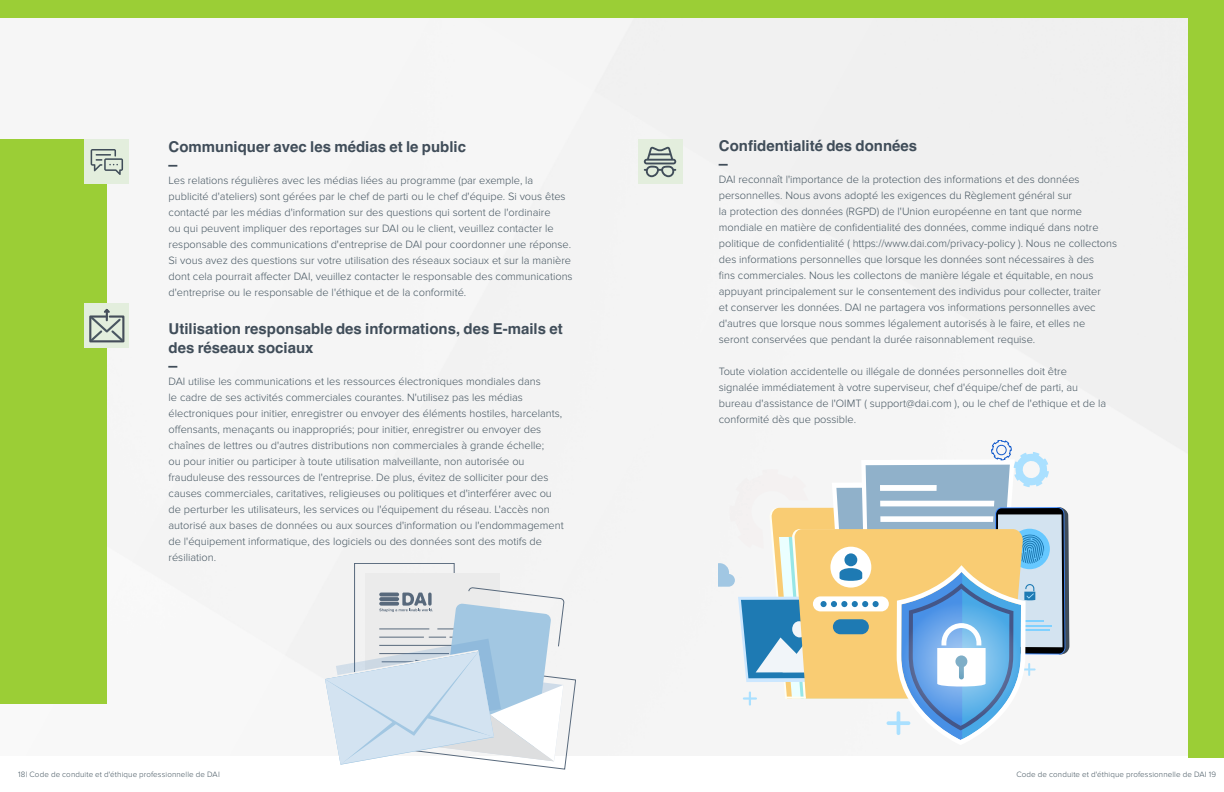
<style>
.page{position:relative;width:1224px;height:792px;background:#fff}
.page>*{position:absolute;margin:0;border:0;box-sizing:border-box;transform-origin:0 0}
.body_copy{font:700 15px/19.2px "Helvetica";color:#404d59}
.t1{font:300 11px/16px "Proxima Nova";color:#455560}
.t2{font:700 9px "Arial";color:#404d59}
.t3{font:300 8px "Proxima Nova";letter-spacing:.015em;color:#455560}
</style>
<div class="page">
<div style="left:0;top:18px;width:1188px;height:738px;background:#f5f5f5"></div>
<div style="left:0;top:140px;width:107px;height:564px;background:#9bce36"></div>
<div style="left:1188px;top:0;width:36px;height:757px;background:#9bce36"></div>
<div style="left:85px;top:140px;width:44px;height:44px;background:#e3eedd"></div>
<svg style="left:91px;top:149px;width:32px;height:26px"></svg>
<div style="left:85px;top:303px;width:44px;height:45px;background:#e3eedd"></div>
<svg style="left:89px;top:309px;width:35px;height:33px"></svg>
<div style="left:638px;top:140px;width:44px;height:44px;background:#e3eedd"></div>
<svg style="left:644px;top:147px;width:32px;height:30px"></svg>
<div style="left:0;top:0;width:1224px;height:18px;background:#9bce36"></div>
<svg style="left:719px;top:440px;width:350px;height:305px"></svg>
<div style="left:354px;top:563px;width:101px;height:124px;border:1px solid #58697c"></div>
<div style="left:366px;top:574px;width:134px;height:168px;background:#ebebeb"></div>
<svg style="left:325px;top:588px;width:251px;height:182px"></svg>
<p class="body_copy" style="left:169px;top:137px;width:299px">Communiquer avec les médias et le public</p>
<p class="t2" style="left:169px;top:158px;width:10px">▬</p>
<p class="t1" style="left:169px;top:172px;width:406px">Les relations régulières avec les médias liées au programme (par exemple, la publicité d'ateliers) sont gérées par le chef de parti ou le chef d'équipe. Si vous êtes contacté par les médias d'information sur des questions qui sortent de l'ordinaire<br>ou qui peuvent impliquer des reportages sur DAI ou le client, veuillez contacter le responsable des communications d'entreprise de DAI pour coordonner une réponse.<br>Si vous avez des questions sur votre utilisation des réseaux sociaux et sur la manière dont cela pourrait affecter DAI, veuillez contacter le responsable des communications d'entreprise ou le responsable de l'éthique et de la conformité.</p>
<p class="body_copy" style="left:169px;top:319px;width:396px">Utilisation responsable des informations, des E-mails et des réseaux sociaux</p>
<p class="t2" style="left:169px;top:360px;width:10px">▬</p>
<p class="t1" style="left:169px;top:374px;width:397px">DAI utilise les communications et les ressources électroniques mondiales dans<br>le cadre de ses activités commerciales courantes. N'utilisez pas les médias électroniques pour initier, enregistrer ou envoyer des éléments hostiles, harcelants, offensants, menaçants ou inappropriés; pour initier, enregistrer ou envoyer des chaînes de lettres ou d'autres distributions non commerciales à grande échelle;<br>ou pour initier ou participer à toute utilisation malveillante, non autorisée ou frauduleuse des ressources de l'entreprise. De plus, évitez de solliciter pour des causes commerciales, caritatives, religieuses ou politiques et d'interférer avec ou de perturber les utilisateurs, les services ou l'équipement du réseau. L'accès non autorisé aux bases de données ou aux sources d'information ou l'endommagement de l'équipement informatique, des logiciels ou des données sont des motifs de résiliation.</p>
<p class="body_copy" style="left:719px;top:136px;width:200px">Confidentialité des données</p>
<p class="t2" style="left:719px;top:158px;width:10px">▬</p>
<p class="t1" style="left:719px;top:172px;width:400px">DAI reconnaît l'importance de la protection des informations et des données personnelles. Nous avons adopté les exigences du Règlement général sur<br>la protection des données (RGPD) de l'Union européenne en tant que norme mondiale en matière de confidentialité des données, comme indiqué dans notre politique de confidentialité ( https://www.dai.com/privacy-policy ). Nous ne collectons des informations personnelles que lorsque les données sont nécessaires à des<br>fins commerciales. Nous les collectons de manière légale et équitable, en nous appuyant principalement sur le consentement des individus pour collecter, traiter<br>et conserver les données. DAI ne partagera vos informations personnelles avec d'autres que lorsque nous sommes légalement autorisés à le faire, et elles ne seront conservées que pendant la durée raisonnablement requise.</p>
<p class="t1" style="left:719px;top:364px;width:389px">Toute violation accidentelle ou illégale de données personnelles doit être signalée immédiatement à votre superviseur, chef d'équipe/chef de parti, au bureau d'assistance de l'OIMT ( support@dai.com ), ou le chef de l'ethique et de la conformité dès que possible.</p>
<p class="t3" style="left:18px;top:770px;width:203px">18| Code de conduite et d'éthique professionnelle de DAI</p>
<p class="t3" style="left:1016px;top:770px;width:201px">Code de conduite et d'éthique professionnelle de DAI 19</p>
</div>
